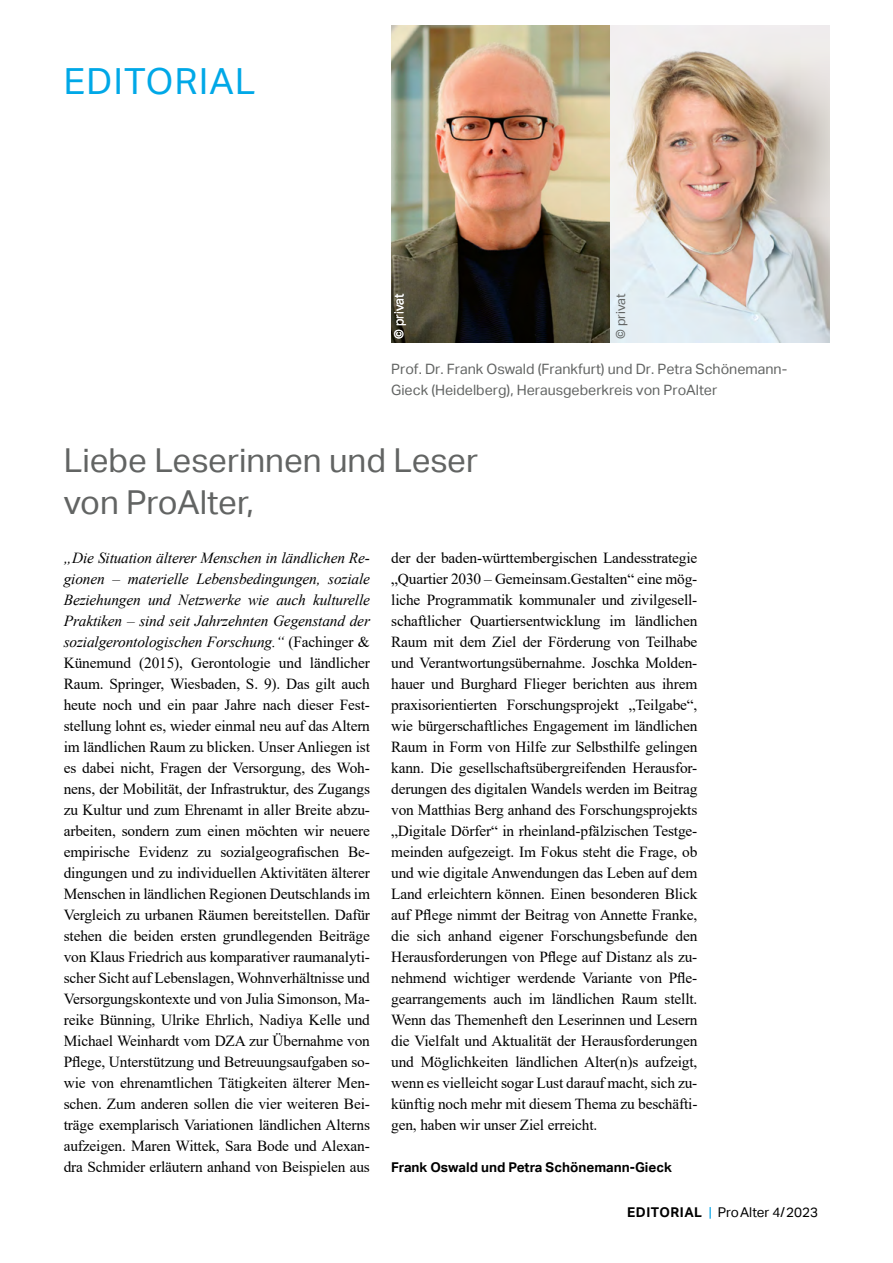
<style>
.page{position:relative;width:893px;height:1263px;background:#fff}
.page>*{position:absolute;margin:0;border:0;box-sizing:border-box;transform-origin:0 0}
.t1{font:36px "Aktiv Grotesk";letter-spacing:.04em;color:#00a8e7}
.t2{font:33px/41.2px "Aktiv Grotesk";color:#626463}
.t3{font:15.3px/21px "Times New Roman";letter-spacing:-.01em;color:#000;text-align:justify}
.t4{font:14.25px/21px "Aktiv Grotesk";color:#626463}
.t5{font:700 13.5px "Aktiv Grotesk";color:#000}
.t6{font:13.5px "Aktiv Grotesk";color:#000}
.t7{font:12.75px "Aktiv Grotesk";color:#fff}
.t8{font:12.75px "Aktiv Grotesk";color:#626463}
.s1{font-style:italic}
.s2{font-weight:700}
.s3{color:#00a1e5}
</style>
<div class="page">
<img style="left:391px;top:26px;width:438px;height:316px">
<h1 class="t1" style="left:64px;top:60px;width:193px">EDITORIAL</h1>
<p class="t7" style="left:392px;top:339px;width:47px;rotate:-90deg">© privat</p>
<p class="t8" style="left:613px;top:339px;width:47px;rotate:-90deg">© privat</p>
<p class="t4" style="left:391px;top:359px;width:398px">Prof. Dr. Frank Oswald (Frankfurt) und Dr. Petra Schönemann-<br>Gieck (Heidelberg), Herausgeberkreis von ProAlter</p>
<h2 class="t2" style="left:64px;top:440px;width:416px">Liebe Leserinnen und Leser von ProAlter,</h2>
<p class="t3" style="left:64px;top:547px;width:308px"><span class="s1">„Die Situation älterer Menschen in ländlichen Re&shy;gionen – materielle Lebensbedingungen, soziale Beziehungen und Netzwerke wie auch kulturelle Praktiken – sind seit Jahrzehnten Gegenstand der sozialgerontologischen Forschung.“</span> (Fachinger &amp; Künemund (2015), Gerontologie und ländlicher Raum. Springer, Wiesbaden, S. 9). Das gilt auch heute noch und ein paar Jahre nach dieser Fest&shy;stellung lohnt es, wieder einmal neu auf das Altern im ländlichen Raum zu blicken. Unser Anliegen ist es dabei nicht, Fragen der Versorgung, des Woh&shy;nens, der Mobilität, der Infrastruktur, des Zugangs zu Kultur und zum Ehrenamt in aller Breite abzu&shy;arbeiten, sondern zum einen möchten wir neuere empirische Evidenz zu sozialgeografischen Be&shy;dingungen und zu individuellen Aktivitäten älterer Menschen in ländlichen Regionen Deutschlands im Vergleich zu urbanen Räumen bereitstellen. Dafür stehen die beiden ersten grundlegenden Beiträge von Klaus Friedrich aus komparativer raumanalyti&shy;scher Sicht auf Lebenslagen, Wohnverhältnisse und Versorgungskontexte und von Julia Simonson, Ma&shy;reike Bünning, Ulrike Ehrlich, Nadiya Kelle und Michael Weinhardt vom DZA zur Übernahme von Pflege, Unterstützung und Betreuungsaufgaben so&shy;wie von ehrenamtlichen Tätigkeiten älterer Men&shy;schen. Zum anderen sollen die vier weiteren Bei&shy;träge exemplarisch Variationen ländlichen Alterns aufzeigen. Maren Wittek, Sara Bode und Alexan&shy;dra Schmider erläutern anhand von Beispielen aus</p>
<p class="t3" style="left:391px;top:547px;width:308px">der der baden-württembergischen Landesstrategie „Quartier 2030 – Gemeinsam.Gestalten“ eine mög&shy;liche Programmatik kommunaler und zivilgesell&shy;schaftlicher Quartiersentwicklung im ländlichen Raum mit dem Ziel der Förderung von Teilhabe und Verantwortungsübernahme. Joschka Molden&shy;hauer und Burghard Flieger berichten aus ihrem praxisorientierten Forschungsprojekt „Teilgabe“, wie bürgerschaftliches Engagement im ländlichen Raum in Form von Hilfe zur Selbsthilfe gelingen kann. Die gesellschaftsübergreifenden Herausfor&shy;derungen des digitalen Wandels werden im Beitrag von Matthias Berg anhand des Forschungsprojekts „Digitale Dörfer“ in rheinland-pfälzischen Testge&shy;meinden aufgezeigt. Im Fokus steht die Frage, ob und wie digitale Anwendungen das Leben auf dem Land erleichtern können. Einen besonderen Blick auf Pflege nimmt der Beitrag von Annette Franke, die sich anhand eigener Forschungsbefunde den Herausforderungen von Pflege auf Distanz als zu&shy;nehmend wichtiger werdende Variante von Pfle&shy;gearrangements auch im ländlichen Raum stellt.<br>Wenn das Themenheft den Leserinnen und Lesern die Vielfalt und Aktualität der Herausforderungen und Möglichkeiten ländlichen Alter(n)s aufzeigt, wenn es vielleicht sogar Lust darauf macht, sich zu&shy;künftig noch mehr mit diesem Thema zu beschäfti&shy;gen, haben wir unser Ziel erreicht.</p>
<p class="t5" style="left:391px;top:1159px;width:282px">Frank Oswald und Petra Schönemann-Gieck</p>
<p class="t6" style="left:627px;top:1205px;width:193px"><span class="s2">EDITORIAL</span> <span class="s3">|</span> ProAlter 4/2023</p>
</div>
